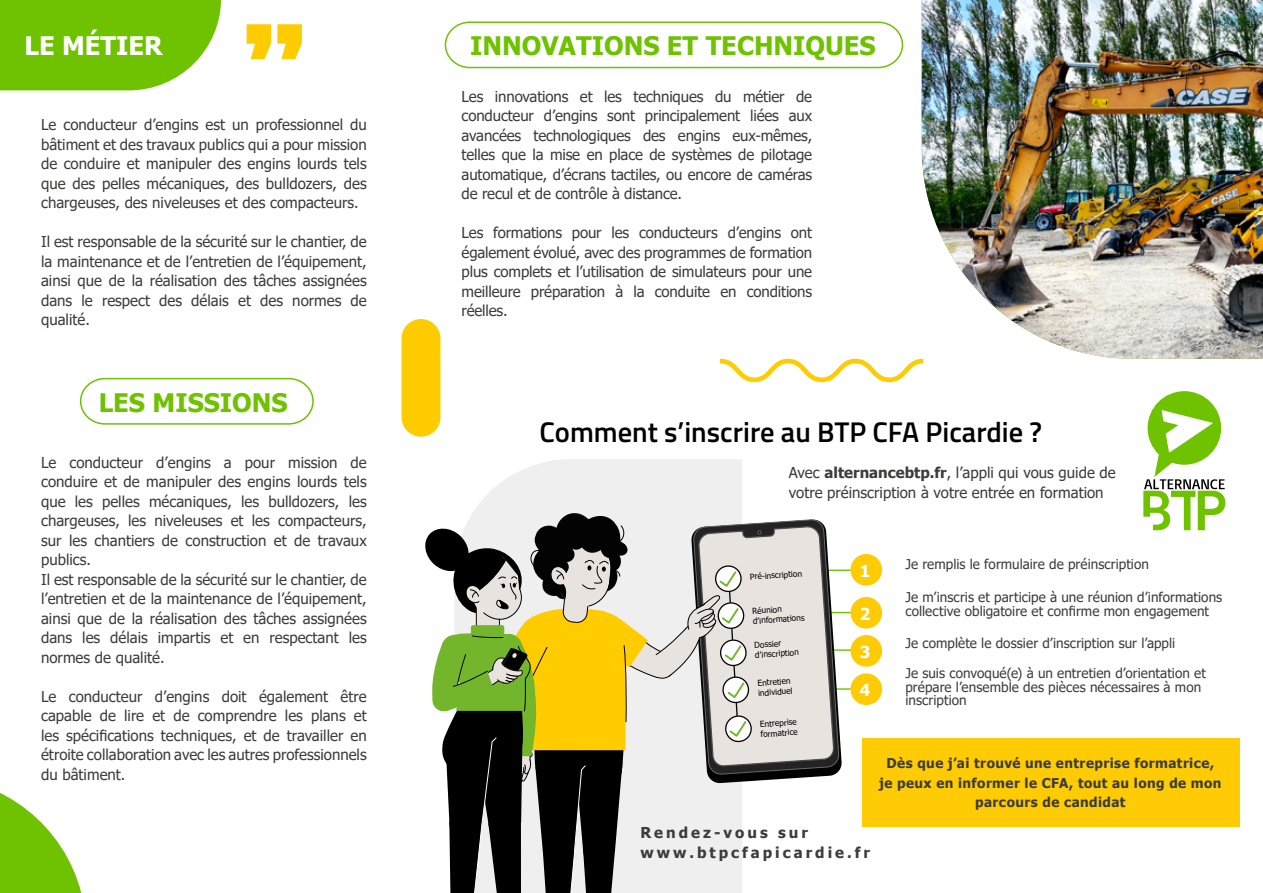
<style>
.page{position:relative;width:1263px;height:893px;background:#fff}
.page>*{position:absolute;margin:0;border:0;box-sizing:border-box;transform-origin:0 0}
.t1{font:600 28.5px "Titillium Web";color:#000}
.t2{font:700 25.5px "Tahoma";color:#6ec200}
.t3{font:700 25.5px "Tahoma";color:#fff}
.t4{font:700 16.5px "Tahoma";color:#fff}
.t5{font:15px/19.5px "Tahoma";color:#3c3c3b;text-align:justify}
.t6{font:700 15px "Tahoma";letter-spacing:.2em;color:#3c3c3b}
.t7{font:13.5px/13.8px "Tahoma";letter-spacing:.005em;color:#3c3c3b}
.t8{font:700 13.5px/19.5px "Tahoma";letter-spacing:.03em;color:#3c3c3b;text-align:center}
.t9{font:8.25px/9.9px "Tahoma";color:#020203}
.s1{font-weight:700}
</style>
<div class="page">
<svg style="left:474px;top:459px;width:268px;height:53px;fill:#f0eff0"></svg>
<svg style="left:0;top:0;width:221px;height:90px"></svg>
<svg style="left:1143px;top:391px;width:82px;height:139px"></svg>
<hr style="left:756px;top:570px;width:112px;height:1px;background:#6ec200">
<hr style="left:756px;top:612px;width:112px;height:1px;background:#6ec200">
<hr style="left:756px;top:649px;width:112px;height:2px;background:#6ec200">
<hr style="left:756px;top:688px;width:117px;height:2px;background:#6ec200">
<div style="left:850px;top:554px;width:32px;height:32px;background:#fecb04;border-radius:50%"></div>
<div style="left:850px;top:597px;width:32px;height:32px;background:#fecb04;border-radius:50%"></div>
<div style="left:850px;top:635px;width:32px;height:32px;background:#fecb04;border-radius:50%"></div>
<div style="left:850px;top:673px;width:32px;height:32px;background:#fecb04;border-radius:50%"></div>
<svg style="left:425px;top:512px;width:417px;height:381px"></svg>
<div style="left:862px;top:738px;width:378px;height:88px;background:#fecb04"></div>
<div style="left:401px;top:319px;width:39px;height:118px;background:#fc0;border-radius:19px"></div>
<svg style="left:247px;top:24px;width:55px;height:35px"></svg>
<svg style="left:79px;top:377px;width:235px;height:48px"></svg>
<svg style="left:444px;top:21px;width:460px;height:48px"></svg>
<svg style="left:0;top:793px;width:82px;height:100px"></svg>
<img style="left:922px;top:0;width:341px;height:359px">
<svg style="left:720px;top:359px;width:203px;height:23px"></svg>
<h2 class="t3" style="left:24px;top:28px;width:140px">LE MÉTIER</h2>
<h2 class="t2" style="left:470px;top:28px;width:407px">INNOVATIONS ET TECHNIQUES</h2>
<p class="t5" style="left:41px;top:116px;width:327px">Le conducteur d’engins est un professionnel du bâtiment et des travaux publics qui a pour mission de conduire et manipuler des engins lourds tels que des pelles mécaniques, des bulldozers, des chargeuses, des niveleuses et des compacteurs.</p>
<p class="t5" style="left:41px;top:233px;width:327px">Il est responsable de la sécurité sur le chantier, de la maintenance et de l’entretien de l’équipement, ainsi que de la réalisation des tâches assignées dans le respect des délais et des normes de qualité.</p>
<h2 class="t2" style="left:99px;top:385px;width:191px">LES MISSIONS</h2>
<p class="t5" style="left:41px;top:453px;width:327px;text-align:left">Le conducteur d’engins a pour mission de conduire et de manipuler des engins lourds tels que les pelles mécaniques, les bulldozers, les chargeuses, les niveleuses et les compacteurs, sur les chantiers de construction et de travaux publics.<br>Il est responsable de la sécurité sur le chantier, de l’entretien et de la maintenance de l’équipement, ainsi que de la réalisation des tâches assignées dans les délais impartis et en respectant les normes de qualité.</p>
<p class="t5" style="left:41px;top:687px;width:327px">Le conducteur d’engins doit également être capable de lire et de comprendre les plans et les spécifications techniques, et de travailler en étroite collaboration avec les autres professionnels du bâtiment.</p>
<p class="t5" style="left:462px;top:88px;width:352px">Les innovations et les techniques du métier de conducteur d’engins sont principalement liées aux avancées technologiques des engins eux-mêmes, telles que la mise en place de systèmes de pilotage automatique, d’écrans tactiles, ou encore de caméras de recul et de contrôle à distance.</p>
<p class="t5" style="left:462px;top:224px;width:352px">Les formations pour les conducteurs d’engins ont également évolué, avec des programmes de formation plus complets et l’utilisation de simulateurs pour une meilleure préparation à la conduite en conditions réelles.</p>
<h1 class="t1" style="left:540px;top:410px;width:504px">Comment s’inscrire au BTP CFA Picardie ?</h1>
<p class="t5" style="left:789px;top:464px;width:328px">Avec <span class="s1">alternancebtp.fr</span>, l’appli qui vous guide de votre préinscription à votre entrée en formation</p>
<p class="t9" style="left:750px;top:572px;width:54px;rotate:-4deg">Pré-inscription</p>
<p class="t9" style="left:752px;top:607px;width:53px;rotate:-4deg">Réunion d’informations</p>
<p class="t9" style="left:754px;top:640px;width:45px;rotate:-4deg">Dossier d’inscription</p>
<p class="t9" style="left:757px;top:679px;width:36px;rotate:-4deg">Entretien individuel</p>
<p class="t9" style="left:760px;top:720px;width:39px;rotate:-4deg">Entreprise formatrice</p>
<p class="t6" style="left:640px;top:822px;width:169px">Rendez-vous sur</p>
<p class="t4" style="left:860px;top:559px;width:12px">1</p>
<p class="t4" style="left:860px;top:602px;width:12px">2</p>
<p class="t4" style="left:860px;top:640px;width:12px">3</p>
<p class="t4" style="left:860px;top:678px;width:12px">4</p>
<p class="t6" style="left:640px;top:842px;width:231px">www.btpcfapicardie.fr</p>
<p class="t7" style="left:905px;top:558px;width:245px">Je remplis le formulaire de préinscription</p>
<p class="t7" style="left:905px;top:591px;width:318px">Je m’inscris et participe à une réunion d’informations collective obligatoire et confirme mon engagement</p>
<p class="t7" style="left:905px;top:637px;width:271px">Je complète le dossier d’inscription sur l’appli</p>
<p class="t7" style="left:905px;top:667px;width:302px">Je suis convoqué(e) à un entretien d’orientation et prépare l’ensemble des pièces nécessaires à mon inscription</p>
<p class="t8" style="left:879px;top:754px;width:344px">Dès que j’ai trouvé une entreprise formatrice, je peux en informer le CFA, tout au long de mon parcours de candidat</p>
</div>
